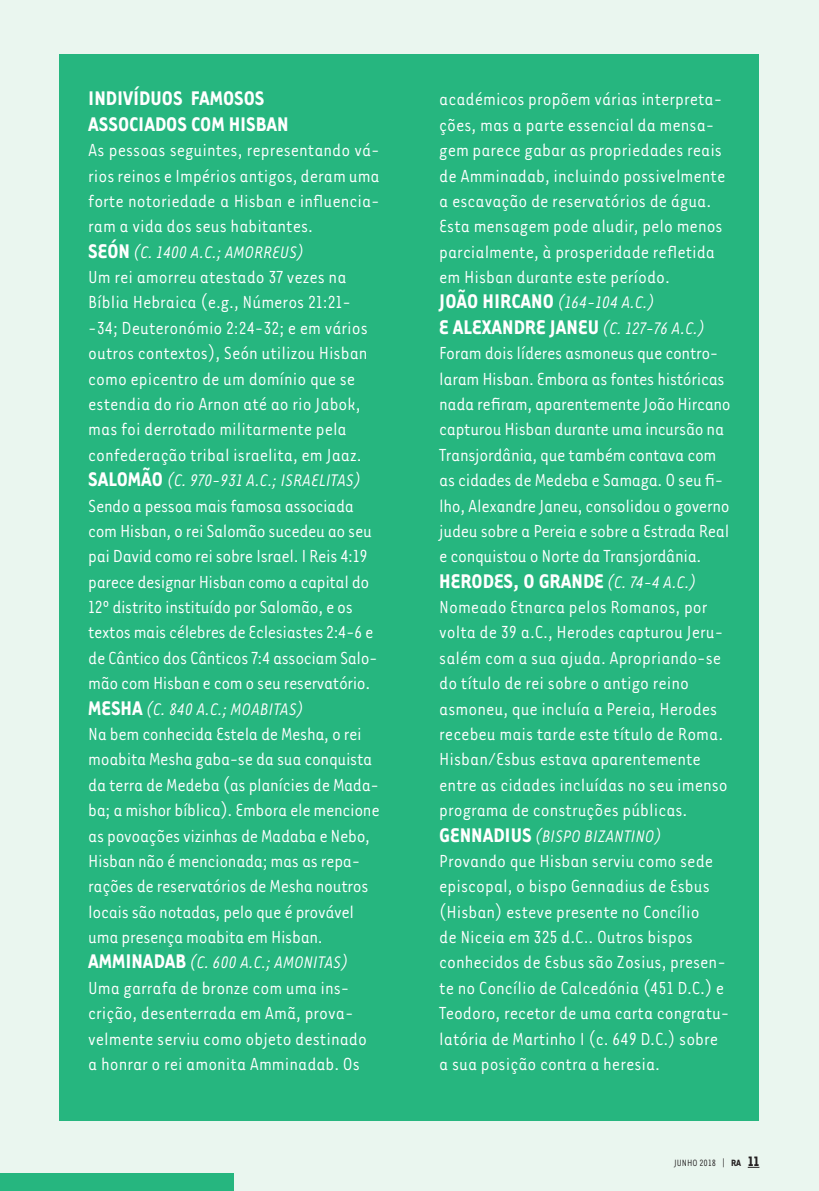
<style>
.page{position:relative;width:819px;height:1191px;background:#eaf6ef}
.page>*{position:absolute;margin:0;border:0;box-sizing:border-box;transform-origin:0 0}
.texto_corrido{font:700 22.75px/25.4px "Tarzana Nar OT";color:#fff}
.texto_corrido-2{font:20.12px/25.4px "Tarzana Nar OT";color:#fff}
.texto_corrido-3{font:20.12px/25.4px "Tarzana Nar OT";letter-spacing:-.02em;color:#fff}
.texto_corrido-4{font:italic 19.25px "Tarzana Nar OT";color:#fff}
.t1{font:10.5px "Tarzana Nar OT";color:#231f20}
.s1{font-weight:700;font-style:normal;font-size:22.75px}
.s2{font-weight:400;font-style:italic;font-size:19.25px}
.s3{font-weight:700}
.s4{font-weight:700;font-size:15.75px}
</style>
<div class="page">
<div style="left:0;top:1173px;width:233px;height:18px;background:#26b67f"></div>
<div style="left:60px;top:55px;width:699px;height:1065px;background:#26b67f"></div>
<svg style="left:747px;top:1167px;width:12px;height:1px"></svg>
<p class="texto_corrido" style="left:88px;top:85px;width:202px">INDIVÍDUOS FAMOSOS<br>ASSOCIADOS COM HISBAN</p>
<p class="texto_corrido-2" style="left:88px;top:136px;width:293px;text-align:justify">As pessoas seguintes, representando vá&shy;rios reinos e Impérios antigos, deram uma forte notoriedade a Hisban e influencia&shy;ram a vida dos seus habitantes.</p>
<p class="texto_corrido-4" style="left:88px;top:240px;width:217px"><span class="s1">SEÓN</span> (C. 1400 A.C.; AMORREUS)</p>
<p class="texto_corrido-2" style="left:88px;top:263px;width:281px">Um rei amorreu atestado 37 vezes na Bíblia Hebraica (e.g., Números 21:21- -34; Deuteronómio 2:24-32; e em vários outros contextos), Seón utilizou Hisban como epicentro de um domínio que se estendia do rio Arnon até ao rio Jabok, mas foi derrotado militarmente pela confederação tribal israelita, em Jaaz.</p>
<p class="texto_corrido-4" style="left:88px;top:469px;width:274px"><span class="s1">SALOMÃO</span> (C. 970-931 A.C.; ISRAELITAS)</p>
<p class="texto_corrido-3" style="left:88px;top:492px;width:291px">Sendo a pessoa mais famosa associada com Hisban, o rei Salomão sucedeu ao seu pai David como rei sobre Israel. I Reis 4:19 parece designar Hisban como a capital do 12º distrito instituído por Salomão, e os textos mais célebres de Eclesiastes 2:4-6 e de Cântico dos Cânticos 7:4 associam Salo&shy;mão com Hisban e com o seu reservatório.</p>
<p class="texto_corrido-4" style="left:88px;top:697px;width:217px"><span class="s1">MESHA</span> (C. 840 A.C.; MOABITAS)</p>
<p class="texto_corrido-2" style="left:88px;top:720px;width:293px">Na bem conhecida Estela de Mesha, o rei moabita Mesha gaba-se da sua conquista da terra de Medeba (as planícies de Mada&shy;ba; a mishor bíblica). Embora ele mencione as povoações vizinhas de Madaba e Nebo, Hisban não é mencionada; mas as repa&shy;rações de reservatórios de Mesha noutros locais são notadas, pelo que é provável uma presença moabita em Hisban.</p>
<p class="texto_corrido-4" style="left:88px;top:951px;width:261px"><span class="s1">AMMINADAB</span> (C. 600 A.C.; AMONITAS)</p>
<p class="texto_corrido-2" style="left:88px;top:974px;width:280px">Uma garrafa de bronze com uma ins&shy;crição, desenterrada em Amã, prova&shy;velmente serviu como objeto destinado a honrar o rei amonita Amminadab. Os</p>
<p class="texto_corrido-2" style="left:439px;top:86px;width:287px">académicos propõem várias interpreta&shy;ções, mas a parte essencial da mensa&shy;gem parece gabar as propriedades reais de Amminadab, incluindo possivelmente a escavação de reservatórios de água.<br>Esta mensagem pode aludir, pelo menos parcialmente, à prosperidade refletida em Hisban durante este período.</p>
<p class="texto_corrido-4" style="left:439px;top:291px;width:217px"><span class="s1">JOÃO HIRCANO</span> (164-104 A.C.)</p>
<p class="texto_corrido" style="left:439px;top:313px;width:267px">E ALEXANDRE JANEU <span class="s2">(C. 127-76 A.C.)</span></p>
<p class="texto_corrido-2" style="left:439px;top:339px;width:293px">Foram dois líderes asmoneus que contro&shy;laram Hisban. Embora as fontes históricas nada refiram, aparentemente João Hircano capturou Hisban durante uma incursão na Transjordânia, que também contava com as cidades de Medeba e Samaga. O seu fi&shy;lho, Alexandre Janeu, consolidou o governo judeu sobre a Pereia e sobre a Estrada Real e conquistou o Norte da Transjordânia.</p>
<p class="texto_corrido" style="left:439px;top:567px;width:259px">HERODES, O GRANDE <span class="s2">(C. 74-4 A.C.)</span></p>
<p class="texto_corrido-2" style="left:439px;top:593px;width:290px">Nomeado Etnarca pelos Romanos, por volta de 39 a.C., Herodes capturou Jeru&shy;salém com a sua ajuda. Apropriando-se do título de rei sobre o antigo reino asmoneu, que incluía a Pereia, Herodes recebeu mais tarde este título de Roma.<br>Hisban/Esbus estava aparentemente entre as cidades incluídas no seu imenso programa de construções públicas.</p>
<p class="texto_corrido-4" style="left:439px;top:824px;width:224px"><span class="s1">GENNADIUS</span> (BISPO BIZANTINO)</p>
<p class="texto_corrido-2" style="left:439px;top:847px;width:291px">Provando que Hisban serviu como sede episcopal, o bispo Gennadius de Esbus (Hisban) esteve presente no Concílio<br>de Niceia em 325 d.C.. Outros bispos conhecidos de Esbus são Zosius, presen&shy;te no Concílio de Calcedónia (451 D.C.) e Teodoro, recetor de uma carta congratu&shy;latória de Martinho I (c. 649 D.C.) sobre a sua posição contra a heresia.</p>
<p class="t1" style="left:674px;top:1156px;width:87px">JUNHO 2018 | <span class="s3">RA</span> <span class="s4">11</span></p>
</div>
